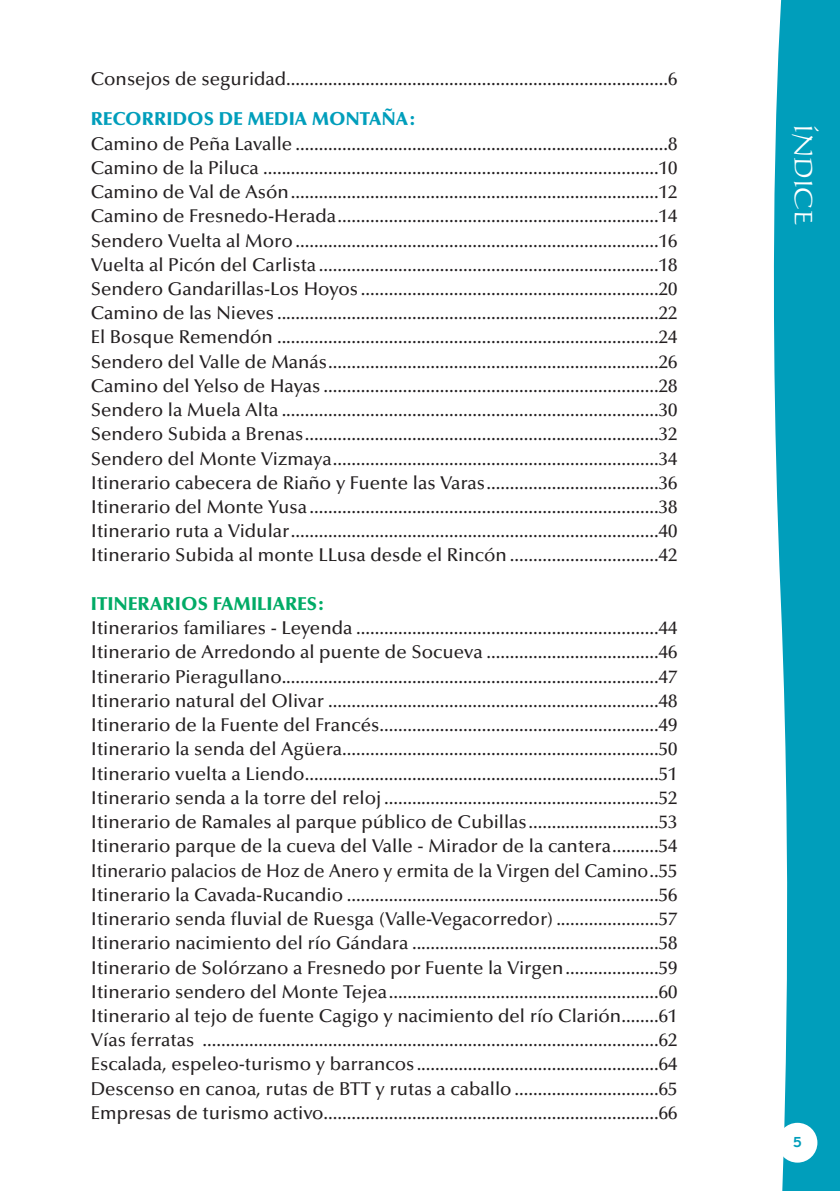
<style>
.page{position:relative;width:840px;height:1191px;background:#fff}
.page>*{position:absolute;margin:0;border:0;box-sizing:border-box;transform-origin:0 0}
.t1{font:24px "Calligraphic 421 BT Roman B";color:#fff}
.t2{font:500 18.6px/24.2px "Optima";color:#231f20;text-align:justify}
.t3{font:900 18.6px "Optima";color:#009ebb}
.t4{font:900 18.6px "Optima";color:#00ab66}
.t5{font:16px "Insignia A";color:#009ebb}
</style>
<div class="page">
<svg style="left:773px;top:0;width:66px;height:1191px;background:#1ea9c2"></svg>
<div style="left:777px;top:1122px;width:40px;height:40px;background:#fff;border-radius:50%"></div>
<p class="t2" style="left:91px;top:68px;width:587px">Consejos de seguridad..................................................................................6</p>
<p class="t3" style="left:91px;top:108px;width:327px">RECORRIDOS DE MEDIA MONTAÑA:</p>
<p class="t2" style="left:91px;top:132px;width:587px">Camino de Peña Lavalle ................................................................................8<br>Camino de la Piluca .....................................................................................10<br>Camino de Val de Asón...............................................................................12<br>Camino de Fresnedo-Herada.....................................................................14<br>Sendero Vuelta al Moro..............................................................................16<br>Vuelta al Picón del Carlista .........................................................................18<br>Sendero Gandarillas-Los Hoyos ................................................................20<br>Camino de las Nieves ..................................................................................22<br>El Bosque Remendón ..................................................................................24<br>Sendero del Valle de Manás.......................................................................26<br>Camino del Yelso de Hayas ........................................................................28<br>Sendero la Muela Alta .................................................................................30<br>Sendero Subida a Brenas............................................................................32<br>Sendero del Monte Vizmaya......................................................................34<br>Itinerario cabecera de Riaño y Fuente las Varas.....................................36<br>Itinerario del Monte Yusa ...........................................................................38<br>Itinerario ruta a Vidular...............................................................................40<br>Itinerario Subida al monte LLusa desde el Rincón ................................42</p>
<p class="t4" style="left:91px;top:593px;width:236px">ITINERARIOS FAMILIARES:</p>
<p class="t2" style="left:91px;top:616px;width:587px">Itinerarios familiares - Leyenda .................................................................44<br>Itinerario de Arredondo al puente de Socueva .....................................46<br>Itinerario Pieragullano.................................................................................47<br>Itinerario natural del Olivar .......................................................................48<br>Itinerario de la Fuente del Francés............................................................49<br>Itinerario la senda del Agüera....................................................................50<br>Itinerario vuelta a Liendo............................................................................51<br>Itinerario senda a la torre del reloj ...........................................................52<br>Itinerario de Ramales al parque público de Cubillas............................53<br>Itinerario parque de la cueva del Valle - Mirador de la cantera..........54<br>Itinerario palacios de Hoz de Anero y ermita de la Virgen del Camino..55<br>Itinerario la Cavada-Rucandio ...................................................................56<br>Itinerario senda fluvial de Ruesga (Valle-Vegacorredor)......................57<br>Itinerario nacimiento del río Gándara .....................................................58<br>Itinerario de Solórzano a Fresnedo por Fuente la Virgen....................59<br>Itinerario sendero del Monte Tejea..........................................................60<br>Itinerario al tejo de fuente Cagigo y nacimiento del río Clarión........61<br>Vías ferratas ..................................................................................................62<br>Escalada, espeleo-turismo y barrancos ....................................................64<br>Descenso en canoa, rutas de BTT y rutas a caballo...............................65<br>Empresas de turismo activo........................................................................66</p>
<p class="t1" style="left:818px;top:124px;width:102px;rotate:90deg">ÍNDICE</p>
<p class="t5" style="left:792px;top:1133px;width:10px">5</p>
</div>
